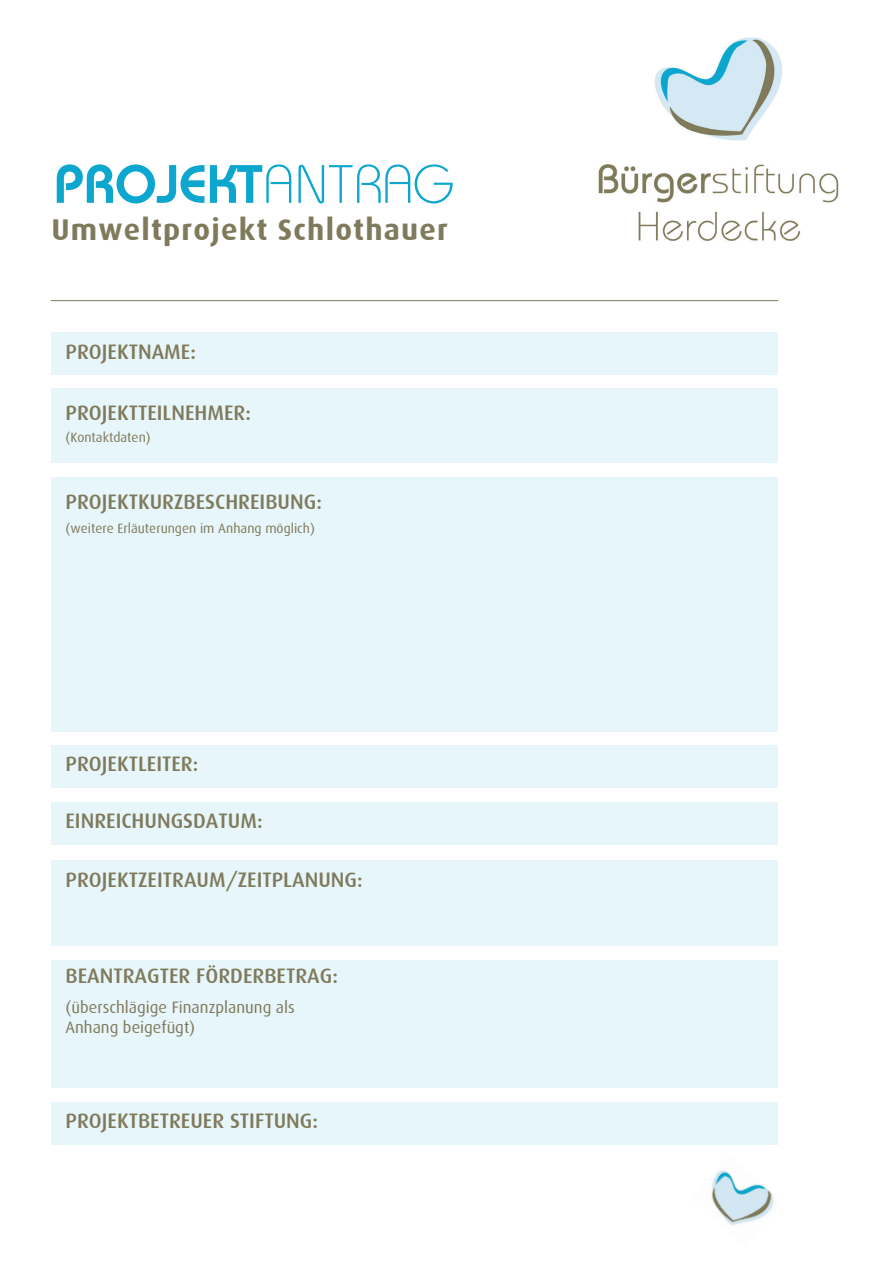
<style>
.page{position:relative;width:893px;height:1263px;background:#fff}
.page>*{position:absolute;margin:0;border:0;box-sizing:border-box;transform-origin:0 0}
.t1{font:600 54px "Bauhaus IT Cby BT";color:#0ca6cf}
.t2{font:700 30px "Dax";letter-spacing:.04em;color:#7f7a5b}
.t3{font:500 21px "Dax";color:#7f7a5b}
.t4{font:16.5px/19.8px "Dax";color:#7f7a5b}
.t5{font:13.5px "Dax";color:#7f7a5b}
.s1{font-weight:300}
</style>
<div class="page">
<img style="left:598px;top:37px;width:241px;height:204px">
<img style="left:711px;top:1170px;width:63px;height:56px">
<hr style="left:51px;top:300px;width:727px;height:1px;background:#7f7a5b">
<div style="left:51px;top:332px;width:726px;height:43px;background:#e7f6fa"></div>
<div style="left:51px;top:389px;width:726px;height:74px;background:#e7f6fa"></div>
<div style="left:51px;top:745px;width:726px;height:42px;background:#e7f6fa"></div>
<div style="left:51px;top:802px;width:727px;height:43px;background:#e7f6fa"></div>
<div style="left:51px;top:861px;width:727px;height:85px;background:#e7f6fa"></div>
<div style="left:51px;top:960px;width:727px;height:128px;background:#e7f6fa"></div>
<div style="left:51px;top:1102px;width:727px;height:43px;background:#e7f6fa"></div>
<div style="left:51px;top:477px;width:726px;height:254px;background:#e7f6fa"></div>
<h1 class="t1" style="left:54px;top:151px;width:402px">PROJEKT<span class="s1">ANTRAG</span></h1>
<h2 class="t2" style="left:51px;top:213px;width:398px">Umweltprojekt Schlothauer</h2>
<p class="t3" style="left:65px;top:340px;width:132px">PROJEKTNAME:</p>
<p class="t3" style="left:65px;top:401px;width:187px">PROJEKTTEILNEHMER:</p>
<p class="t5" style="left:65px;top:430px;width:87px">(Kontaktdaten)</p>
<p class="t3" style="left:65px;top:490px;width:258px">PROJEKTKURZBESCHREIBUNG:</p>
<p class="t5" style="left:65px;top:520px;width:251px">(weitere Erläuterungen im Anhang möglich)</p>
<p class="t3" style="left:65px;top:752px;width:134px">PROJEKTLEITER:</p>
<p class="t3" style="left:65px;top:808px;width:199px">EINREICHUNGSDATUM:</p>
<p class="t3" style="left:65px;top:868px;width:299px">PROJEKTZEITRAUM/ZEITPLANUNG:</p>
<p class="t3" style="left:65px;top:964px;width:274px">BEANTRAGTER FÖRDERBETRAG:</p>
<p class="t4" style="left:65px;top:997px;width:231px">(überschlägige Finanzplanung als<br>Anhang beigefügt)</p>
<p class="t3" style="left:65px;top:1109px;width:254px">PROJEKTBETREUER STIFTUNG:</p>
</div>
